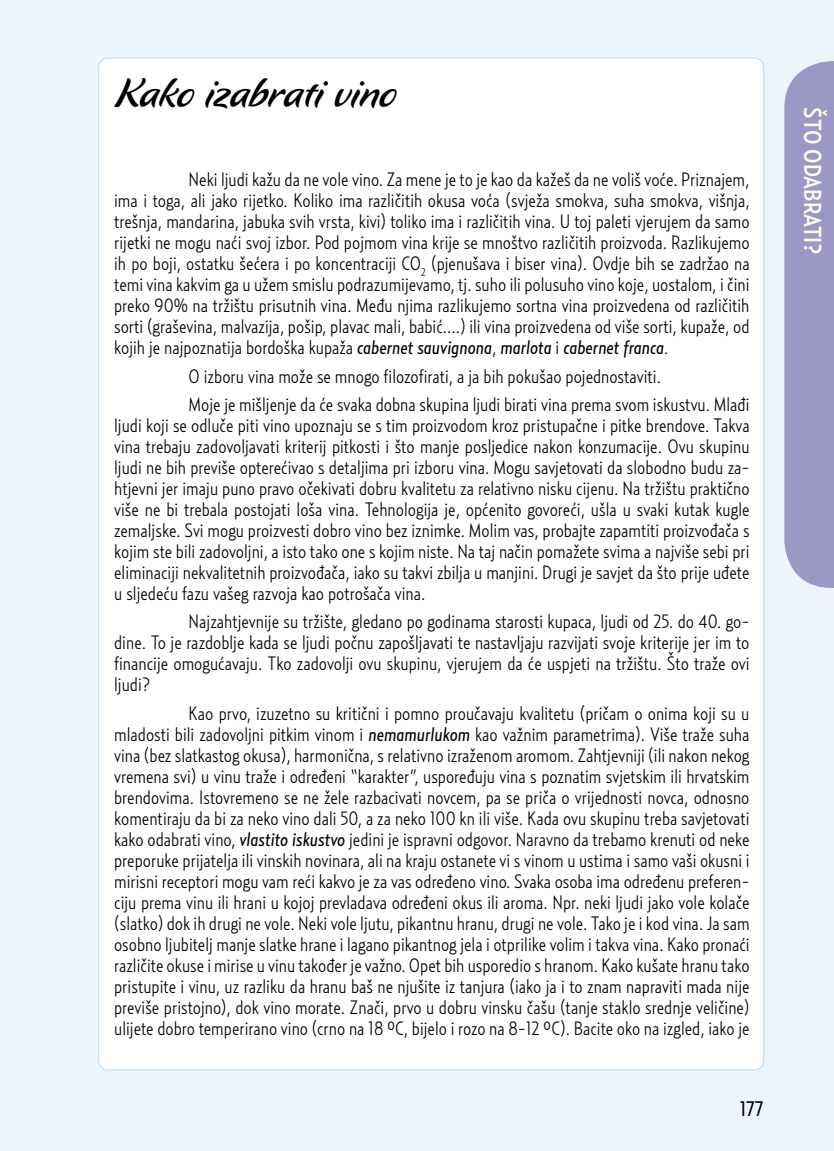
<style>
.page{position:relative;width:834px;height:1151px;background:#fff}
.page>*{position:absolute;margin:0;border:0;box-sizing:border-box;transform-origin:0 0}
.Heading_2{font:300 42px "Flavour";color:#000}
.t1{font:500 24.5px "Relay Cond";color:#fff9eb}
.t2{font:21px "Relay Cond";color:#000}
.t3{font:300 19.25px/21px "Relay Cond";color:#000;text-align:justify}
.s1{font-weight:400;font-style:italic}
</style>
<div class="page">
<div style="left:0;top:0;width:833px;height:1151px;background:#ecf4fc"></div>
<div style="left:784px;top:61px;width:49px;height:527px;background:#9c98c5"></div>
<div style="left:99px;top:58px;width:664px;height:1012px;background:#fff;border-radius:10px"></div>
<p class="Heading_2" style="left:114px;top:68px;width:283px">Kako izabrati vino</p>
<p class="t3" style="left:114px;top:168px;width:637px;text-indent:74px">Neki ljudi kažu da ne vole vino. Za mene je to je kao da kažeš da ne voliš voće. Priznajem, ima i toga, ali jako rijetko. Koliko ima različitih okusa voća (svježa smokva, suha smokva, višnja, trešnja, mandarina, jabuka svih vrsta, kivi) toliko ima i različitih vina. U toj paleti vjerujem da samo rijetki ne mogu naći svoj izbor. Pod pojmom vina krije se mnoštvo različitih proizvoda. Razlikujemo ih po boji, ostatku šećera i po koncentraciji CO<sub>2</sub> (pjenušava i biser vina). Ovdje bih se zadržao na temi vina kakvim ga u užem smislu podrazumijevamo, tj. suho ili polusuho vino koje, uostalom, i čini preko 90% na tržištu prisutnih vina. Među njima razlikujemo sortna vina proizvedena od različitih sorti (graševina, malvazija, pošip, plavac mali, babić....) ili vina proizvedena od više sorti, kupaže, od kojih je najpoznatija bordoška kupaža <span class="s1">cabernet sauvignona</span>, <span class="s1">marlota</span> i <span class="s1">cabernet franca</span>.</p>
<p class="t3" style="left:189px;top:365px;width:474px">O izboru vina može se mnogo filozofirati, a ja bih pokušao pojednostaviti.</p>
<p class="t3" style="left:114px;top:393px;width:637px;text-indent:74px">Moje je mišljenje da će svaka dobna skupina ljudi birati vina prema svom iskustvu. Mlađi ljudi koji se odluče piti vino upoznaju se s tim proizvodom kroz pristupačne i pitke brendove. Takva vina trebaju zadovoljavati kriterij pitkosti i što manje posljedice nakon konzumacije. Ovu skupinu ljudi ne bih previše opterećivao s detaljima pri izboru vina. Mogu savjetovati da slobodno budu za&shy;htjevni jer imaju puno pravo očekivati dobru kvalitetu za relativno nisku cijenu. Na tržištu praktično više ne bi trebala postojati loša vina. Tehnologija je, općenito govoreći, ušla u svaki kutak kugle zemaljske. Svi mogu proizvesti dobro vino bez iznimke. Molim vas, probajte zapamtiti proizvođača s kojim ste bili zadovoljni, a isto tako one s kojim niste. Na taj način pomažete svima a najviše sebi pri eliminaciji nekvalitetnih proizvođača, iako su takvi zbilja u manjini. Drugi je savjet da što prije uđete u sljedeću fazu vašeg razvoja kao potrošača vina.</p>
<p class="t3" style="left:114px;top:611px;width:636px;text-indent:74px">Najzahtjevnije su tržište, gledano po godinama starosti kupaca, ljudi od 25. do 40. go&shy;dine. To je razdoblje kada se ljudi počnu zapošljavati te nastavljaju razvijati svoje kriterije jer im to financije omogućavaju. Tko zadovolji ovu skupinu, vjerujem da će uspjeti na tržištu. Što traže ovi ljudi?</p>
<p class="t3" style="left:114px;top:702px;width:637px;text-indent:74px">Kao prvo, izuzetno su kritični i pomno proučavaju kvalitetu (pričam o onima koji su u mladosti bili zadovoljni pitkim vinom i <span class="s1">nemamurlukom</span> kao važnim parametrima). Više traže suha vina (bez slatkastog okusa), harmonična, s relativno izraženom aromom. Zahtjevniji (ili nakon nekog vremena svi) u vinu traže i određeni “karakter”, uspoređuju vina s poznatim svjetskim ili hrvatskim brendovima. Istovremeno se ne žele razbacivati novcem, pa se priča o vrijednosti novca, odnosno komentiraju da bi za neko vino dali 50, a za neko 100 kn ili više. Kada ovu skupinu treba savjetovati kako odabrati vino, <span class="s1">vlastito iskustvo</span> jedini je ispravni odgovor. Naravno da trebamo krenuti od neke preporuke prijatelja ili vinskih novinara, ali na kraju ostanete vi s vinom u ustima i samo vaši okusni i mirisni receptori mogu vam reći kakvo je za vas određeno vino. Svaka osoba ima određenu preferen&shy;ciju prema vinu ili hrani u kojoj prevladava određeni okus ili aroma. Npr. neki ljudi jako vole kolače (slatko) dok ih drugi ne vole. Neki vole ljutu, pikantnu hranu, drugi ne vole. Tako je i kod vina. Ja sam osobno ljubitelj manje slatke hrane i lagano pikantnog jela i otprilike volim i takva vina. Kako pronaći različite okuse i mirise u vinu također je važno. Opet bih usporedio s hranom. Kako kušate hranu tako pristupite i vinu, uz razliku da hranu baš ne njušite iz tanjura (iako ja i to znam napraviti mada nije previše pristojno), dok vino morate. Znači, prvo u dobru vinsku čašu (tanje staklo srednje veličine) ulijete dobro temperirano vino (crno na 18 °C, bijelo i rozo na 8-12 °C). Bacite oko na izgled, iako je</p>
<p class="t2" style="left:740px;top:1096px;width:25px">177</p>
<p class="t1" style="left:827px;top:107px;width:149px;rotate:90deg">ŠTO ODABRATI?</p>
</div>
